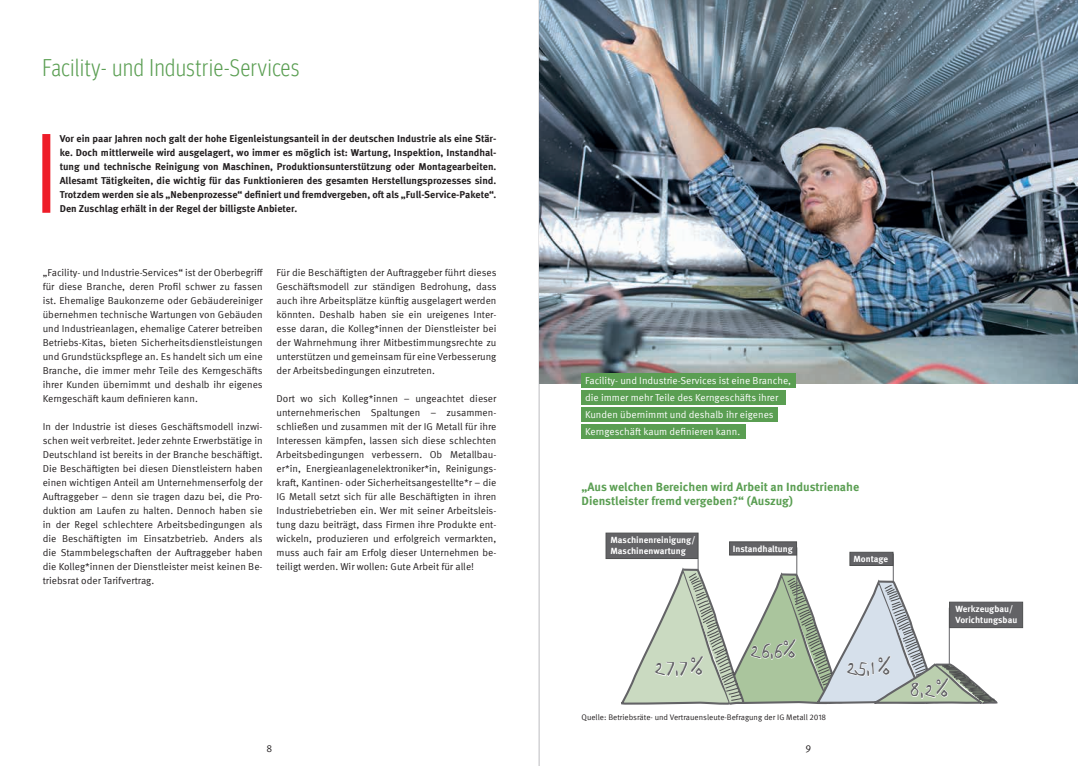
<style>
.page{position:relative;width:1078px;height:766px;background:#fff}
.page>*{position:absolute;margin:0;border:0;box-sizing:border-box;transform-origin:0 0}
.t1{font:27.4px "Boopee";color:#636366}
.t2{font:300 condensed 24px "Meta Head IGM";letter-spacing:.03em;color:#5a9e52}
.t3{font:700 12px/14px "Meta IGM";color:#5a9e52}
.t4{font:10px/14px "Meta IGM";color:#231f20;text-align:justify}
.t5{font:700 10px/14px "Meta IGM";color:#231f20;text-align:justify}
.t6{font:10px/17px "Meta IGM";color:#fff}
.t7{font:700 9px/11px "Meta IGM";color:#fff}
.t8{font:8px "Meta IGM";color:#231f20}
</style>
<div class="page">
<hr style="left:539px;top:0;width:1px;height:765px;background:#bcbdc0">
<hr style="left:697px;top:559px;width:1px;height:35px;background:#636366">
<div style="left:42px;top:134px;width:8px;height:79px;background:#ee1c28"></div>
<img style="left:539px;top:0;width:538px;height:383px">
<hr style="left:892px;top:553px;width:1px;height:50px;background:#636366">
<div style="left:581px;top:373px;width:215px;height:14px;background:#5a9e52"></div>
<div style="left:581px;top:390px;width:204px;height:14px;background:#5a9e52"></div>
<div style="left:581px;top:424px;width:165px;height:14px;background:#5a9e52"></div>
<div style="left:581px;top:407px;width:196px;height:14px;background:#5a9e52"></div>
<hr style="left:796px;top:547px;width:1px;height:57px;background:#636366">
<div style="left:605px;top:532px;width:93px;height:27px;background:#636366;border:1px solid #4e4f50"></div>
<div style="left:948px;top:601px;width:74px;height:27px;background:#636366;border:1px solid #4e4f50"></div>
<div style="left:729px;top:541px;width:67px;height:14px;background:#636366;border:1px solid #4e4f50"></div>
<svg style="left:621px;top:566px;width:394px;height:139px"></svg>
<div style="left:849px;top:551px;width:44px;height:14px;background:#636366;border:1px solid #4e4f50"></div>
<h2 class="t2" style="left:43px;top:50px;width:258px">Facility- und Industrie-Services</h2>
<p class="t5" style="left:60px;top:131px;width:438px">Vor ein paar Jahren noch galt der hohe Eigenleistungsanteil in der deutschen Industrie als eine Stär&shy;ke. Doch mittlerweile wird ausgelagert, wo immer es möglich ist: Wartung, Inspektion, Instandhal&shy;tung und technische Reinigung von Maschinen, Produktionsunterstützung oder Montagearbeiten.<br>Allesamt Tätigkeiten, die wichtig für das Funktionieren des gesamten Herstellungsprozesses sind.<br>Trotzdem werden sie als „Nebenprozesse“ definiert und fremdvergeben, oft als „Full-Service-Pakete“.<br>Den Zuschlag erhält in der Regel der billigste Anbieter.</p>
<p class="t4" style="left:43px;top:265px;width:222px">„Facility- und Industrie-Services“ ist der Oberbegriff für diese Branche, deren Profil schwer zu fassen ist. Ehemalige Baukonzerne oder Gebäudereiniger übernehmen technische Wartungen von Gebäuden und Industrieanlagen, ehemalige Caterer betreiben Betriebs-Kitas, bieten Sicherheitsdienstleistungen und Grundstückspflege an. Es handelt sich um eine Branche, die immer mehr Teile des Kerngeschäfts ihrer Kunden übernimmt und deshalb ihr eigenes Kerngeschäft kaum definieren kann.</p>
<p class="t4" style="left:43px;top:419px;width:221px">In der Industrie ist dieses Geschäftsmodell inzwi&shy;schen weit verbreitet. Jeder zehnte Erwerbstätige in Deutschland ist bereits in der Branche beschäftigt.<br>Die Beschäftigten bei diesen Dienstleistern haben einen wichtigen Anteil am Unternehmenserfolg der Auftraggeber – denn sie tragen dazu bei, die Pro&shy;duktion am Laufen zu halten. Dennoch haben sie in der Regel schlechtere Arbeitsbedingungen als die Beschäftigten im Einsatzbetrieb. Anders als die Stammbelegschaften der Auftraggeber haben die Kolleg*innen der Dienstleister meist keinen Be&shy;triebsrat oder Tarifvertrag.</p>
<p class="t4" style="left:276px;top:265px;width:221px">Für die Beschäftigten der Auftraggeber führt dieses Geschäftsmodell zur ständigen Bedrohung, dass auch ihre Arbeitsplätze künftig ausgelagert werden könnten. Deshalb haben sie ein ureigenes Inter&shy;esse daran, die Kolleg*innen der Dienstleister bei der Wahrnehmung ihrer Mitbestimmungsrechte zu unterstützen und gemeinsam für eine Verbesserung der Arbeitsbedingungen einzutreten.</p>
<p class="t4" style="left:276px;top:391px;width:221px">Dort wo sich Kolleg*innen – ungeachtet dieser unternehmerischen Spaltungen – zusammen&shy;schließen und zusammen mit der IG Metall für ihre Interessen kämpfen, lassen sich diese schlechten Arbeitsbedingungen verbessern. Ob Metallbau&shy;er*in, Energieanlagenelektroniker*in, Reinigungs&shy;kraft, Kantinen- oder Sicherheitsangestellte*r – die IG Metall setzt sich für alle Beschäftigten in ihren Industriebetrieben ein. Wer mit seiner Arbeitsleis&shy;tung dazu beiträgt, dass Firmen ihre Produkte ent&shy;wickeln, produzieren und erfolgreich vermarkten, muss auch fair am Erfolg dieser Unternehmen be&shy;teiligt werden. Wir wollen: Gute Arbeit für alle!</p>
<p class="t6" style="left:585px;top:371px;width:207px">Facility- und Industrie-Services ist eine Branche, die immer mehr Teile des Kerngeschäfts ihrer Kunden übernimmt und deshalb ihr eigenes Kerngeschäft kaum definieren kann.</p>
<p class="t3" style="left:581px;top:478px;width:279px">„Aus welchen Bereichen wird Arbeit an Industrienahe<br>Dienstleister fremd vergeben?“ (Auszug)</p>
<p class="t7" style="left:610px;top:533px;width:86px">Maschinenreinigung/<br>Maschinenwartung</p>
<p class="t7" style="left:732px;top:542px;width:61px">Instandhaltung</p>
<p class="t7" style="left:853px;top:552px;width:36px">Montage</p>
<h1 class="t1" style="left:654px;top:651px;width:50px">27,7%</h1>
<h1 class="t1" style="left:750px;top:634px;width:47px">26,6%</h1>
<p class="t8" style="left:581px;top:711px;width:246px">Quelle: Betriebsräte- und Vertrauensleute-Befragung der IG Metall 2018</p>
<h1 class="t1" style="left:846px;top:651px;width:46px">25,1%</h1>
<p class="t4" style="left:266px;top:740px;width:7px">8</p>
<p class="t4" style="left:805px;top:740px;width:7px">9</p>
<p class="t7" style="left:955px;top:602px;width:63px">Werkzeugbau/<br>Vorichtungsbau</p>
<h1 class="t1" style="left:910px;top:673px;width:40px">8,2%</h1>
</div>
